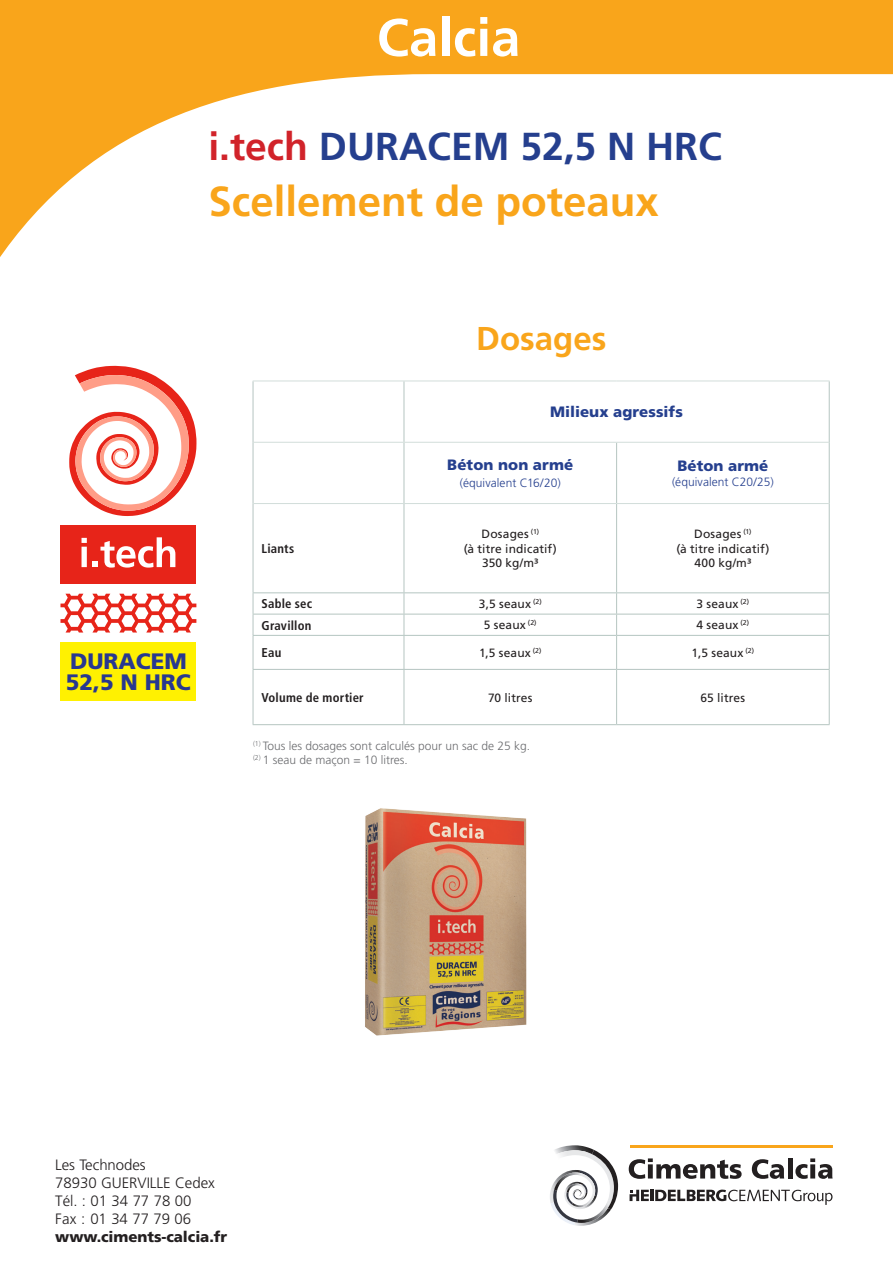
<style>
.page{position:relative;width:893px;height:1263px;background:#fff}
.page>*{position:absolute;margin:0;border:0;box-sizing:border-box;transform-origin:0 0}
.t1{font:700 52.8px "Frutiger";color:#fff}
.t2{font:700 42px "Frutiger";color:#f9a51b}
.t3{font:700 39px "Frutiger";color:#253f8e}
.t4{font:700 33px "Frutiger";color:#f9a51b}
.t5{font:900 22.35px/21.3px "Frutiger";color:#283890}
.Normale{font:300 15px "Frutiger";letter-spacing:-.005em;color:#231f20}
._03_Tableau_text_rom{font:900 15px "Frutiger LT Std";letter-spacing:.005em;color:#253f8e}
.Normale-2{font:900 15px "Frutiger";letter-spacing:-.005em;color:#231f20}
._03_tableau_body_fru{font:700 condensed 12.75px "Frutiger LT Std";letter-spacing:.015em;color:#231f20}
._03_Tableau_text_rom-2{font:12px/14.2px "Frutiger LT Std";letter-spacing:.01em;color:#231f20;text-align:center}
._00_Sources_frutig_L{font:300 12px/13.5px "Frutiger LT Std";color:#6c6d70}
._03_Tableau_text_rom-3{font:300 12px "Frutiger LT Std";letter-spacing:.005em;color:#253f8e}
.s1{color:#d1232a}
</style>
<div class="page">
<svg style="left:0;top:0;width:893px;height:257px"></svg>
<svg style="left:60px;top:594px;width:136px;height:38px"></svg>
<svg style="left:69px;top:366px;width:128px;height:150px"></svg>
<div style="left:60px;top:526px;width:136px;height:58px;background:#e72419"></div>
<div style="left:60px;top:643px;width:136px;height:58px;background:#fff101"></div>
<svg style="left:82px;top:537px;width:93px;height:31px"></svg>
<hr style="left:253px;top:381px;width:1px;height:61px;background:#b5c5c1">
<hr style="left:253px;top:442px;width:1px;height:61px;background:#b5c5c1">
<hr style="left:253px;top:503px;width:1px;height:89px;background:#b5c5c1">
<hr style="left:404px;top:381px;width:1px;height:61px;background:#b5c5c1">
<hr style="left:829px;top:381px;width:1px;height:61px;background:#b5c5c1">
<hr style="left:404px;top:443px;width:1px;height:60px;background:#b5c5c1">
<hr style="left:616px;top:443px;width:1px;height:60px;background:#b5c5c1">
<hr style="left:829px;top:442px;width:1px;height:61px;background:#b5c5c1">
<hr style="left:404px;top:504px;width:1px;height:88px;background:#b5c5c1">
<hr style="left:616px;top:504px;width:1px;height:88px;background:#b5c5c1">
<hr style="left:829px;top:503px;width:1px;height:89px;background:#b5c5c1">
<hr style="left:253px;top:592px;width:151px;height:1px;background:#b5c5c1">
<hr style="left:404px;top:592px;width:213px;height:1px;background:#b5c5c1">
<hr style="left:617px;top:592px;width:213px;height:1px;background:#b5c5c1">
<hr style="left:253px;top:614px;width:151px;height:1px;background:#b5c5c1">
<svg style="left:253px;top:593px;width:1px;height:42px"></svg>
<hr style="left:404px;top:614px;width:213px;height:1px;background:#b5c5c1">
<svg style="left:404px;top:593px;width:1px;height:42px"></svg>
<hr style="left:617px;top:614px;width:213px;height:1px;background:#b5c5c1">
<svg style="left:616px;top:593px;width:1px;height:42px"></svg>
<svg style="left:829px;top:593px;width:1px;height:42px"></svg>
<hr style="left:253px;top:635px;width:151px;height:1px;background:#b5c5c1">
<hr style="left:253px;top:636px;width:1px;height:33px;background:#b5c5c1">
<hr style="left:404px;top:635px;width:213px;height:1px;background:#b5c5c1">
<hr style="left:404px;top:636px;width:1px;height:33px;background:#b5c5c1">
<hr style="left:617px;top:635px;width:213px;height:1px;background:#b5c5c1">
<hr style="left:616px;top:636px;width:1px;height:33px;background:#b5c5c1">
<hr style="left:829px;top:636px;width:1px;height:33px;background:#b5c5c1">
<hr style="left:253px;top:669px;width:151px;height:1px;background:#b5c5c1">
<hr style="left:253px;top:670px;width:1px;height:54px;background:#b5c5c1">
<hr style="left:404px;top:669px;width:213px;height:1px;background:#b5c5c1">
<hr style="left:404px;top:670px;width:1px;height:54px;background:#b5c5c1">
<hr style="left:617px;top:669px;width:213px;height:1px;background:#b5c5c1">
<hr style="left:616px;top:670px;width:1px;height:54px;background:#b5c5c1">
<hr style="left:829px;top:670px;width:1px;height:54px;background:#b5c5c1">
<hr style="left:253px;top:724px;width:151px;height:1px;background:#b5c5c1">
<hr style="left:404px;top:724px;width:213px;height:1px;background:#b5c5c1">
<hr style="left:617px;top:724px;width:213px;height:1px;background:#b5c5c1">
<hr style="left:253px;top:381px;width:151px;height:1px;background:#d2ddda">
<hr style="left:404px;top:381px;width:213px;height:1px;background:#d2ddda">
<hr style="left:617px;top:381px;width:213px;height:1px;background:#d2ddda">
<hr style="left:253px;top:442px;width:151px;height:1px;background:#d2ddda">
<hr style="left:404px;top:442px;width:213px;height:1px;background:#d2ddda">
<hr style="left:617px;top:442px;width:212px;height:1px;background:#d2ddda">
<hr style="left:253px;top:503px;width:151px;height:1px;background:#d2ddda">
<hr style="left:404px;top:503px;width:213px;height:1px;background:#d2ddda">
<hr style="left:617px;top:503px;width:212px;height:1px;background:#d2ddda">
<svg style="left:550px;top:1145px;width:68px;height:81px"></svg>
<svg style="left:629px;top:1158px;width:113px;height:21px"></svg>
<svg style="left:752px;top:1159px;width:32px;height:20px"></svg>
<hr style="left:788px;top:1158px;width:4px;height:20px;background:#231f20">
<svg style="left:795px;top:1158px;width:37px;height:21px"></svg>
<hr style="left:630px;top:1145px;width:202px;height:3px;background:#f9a51b">
<svg style="left:630px;top:1189px;width:202px;height:16px"></svg>
<img style="left:365px;top:808px;width:162px;height:228px">
<p class="t1" style="left:377px;top:7px;width:145px">Calcia</p>
<p class="t3" style="left:208px;top:123px;width:515px"><span class="s1">i.tech</span> DURACEM 52,5 N HRC</p>
<p class="t2" style="left:208px;top:176px;width:452px">Scellement de poteaux</p>
<p class="t4" style="left:476px;top:319px;width:132px">Dosages</p>
<p class="t5" style="left:66px;top:650px;width:126px">DURACEM<br>52,5 N HRC</p>
<p class="_03_tableau_body_fru" style="left:262px;top:541px;width:34px">Liants</p>
<p class="_03_Tableau_text_rom" style="left:550px;top:403px;width:134px">Milieux agressifs</p>
<p class="_03_Tableau_text_rom" style="left:447px;top:456px;width:127px">Béton non armé</p>
<p class="_03_Tableau_text_rom-3" style="left:460px;top:476px;width:102px">(équivalent C16/20)</p>
<p class="_03_Tableau_text_rom" style="left:677px;top:457px;width:93px">Béton armé</p>
<p class="_03_Tableau_text_rom-3" style="left:672px;top:475px;width:103px">(équivalent C20/25)</p>
<p class="_03_Tableau_text_rom-2" style="left:482px;top:527px;width:59px">Dosages <sup>(1)</sup></p>
<p class="_03_Tableau_text_rom-2" style="left:464px;top:541px;width:95px">(à titre indicatif)<br>350 kg/m³</p>
<p class="_03_Tableau_text_rom-2" style="left:694px;top:527px;width:59px">Dosages <sup>(1)</sup></p>
<p class="_03_Tableau_text_rom-2" style="left:676px;top:541px;width:95px">(à titre indicatif)<br>400 kg/m³</p>
<p class="_03_tableau_body_fru" style="left:262px;top:596px;width:52px">Sable sec</p>
<p class="_03_Tableau_text_rom-2" style="left:479px;top:597px;width:65px">3,5 seaux <sup>(2)</sup></p>
<p class="_03_Tableau_text_rom-2" style="left:697px;top:597px;width:54px">3 seaux <sup>(2)</sup></p>
<p class="_03_tableau_body_fru" style="left:262px;top:617px;width:51px">Gravillon</p>
<p class="_03_Tableau_text_rom-2" style="left:484px;top:618px;width:54px">5 seaux <sup>(2)</sup></p>
<p class="_03_Tableau_text_rom-2" style="left:697px;top:618px;width:54px">4 seaux <sup>(2)</sup></p>
<p class="_03_tableau_body_fru" style="left:262px;top:645px;width:21px">Eau</p>
<p class="_03_Tableau_text_rom-2" style="left:479px;top:646px;width:64px">1,5 seaux <sup>(2)</sup></p>
<p class="_03_Tableau_text_rom-2" style="left:692px;top:646px;width:64px">1,5 seaux <sup>(2)</sup></p>
<p class="_03_tableau_body_fru" style="left:262px;top:690px;width:104px">Volume de mortier</p>
<p class="_03_Tableau_text_rom-2" style="left:488px;top:690px;width:46px">70 litres</p>
<p class="_03_Tableau_text_rom-2" style="left:701px;top:690px;width:46px">65 litres</p>
<p class="_00_Sources_frutig_L" style="left:253px;top:739px;width:279px"><sup>(1)</sup> Tous les dosages sont calculés pour un sac de 25 kg. <sup>(2)</sup> 1 seau de maçon = 10 litres.</p>
<p class="Normale" style="left:55px;top:1156px;width:92px">Les Technodes</p>
<p class="Normale" style="left:55px;top:1174px;width:161px">78930 GUERVILLE Cedex</p>
<p class="Normale" style="left:55px;top:1192px;width:138px">Tél. : 01 34 77 78 00</p>
<p class="Normale" style="left:55px;top:1210px;width:137px">Fax : 01 34 77 79 06</p>
<p class="Normale-2" style="left:55px;top:1227px;width:173px">www.ciments-calcia.fr</p>
</div>
